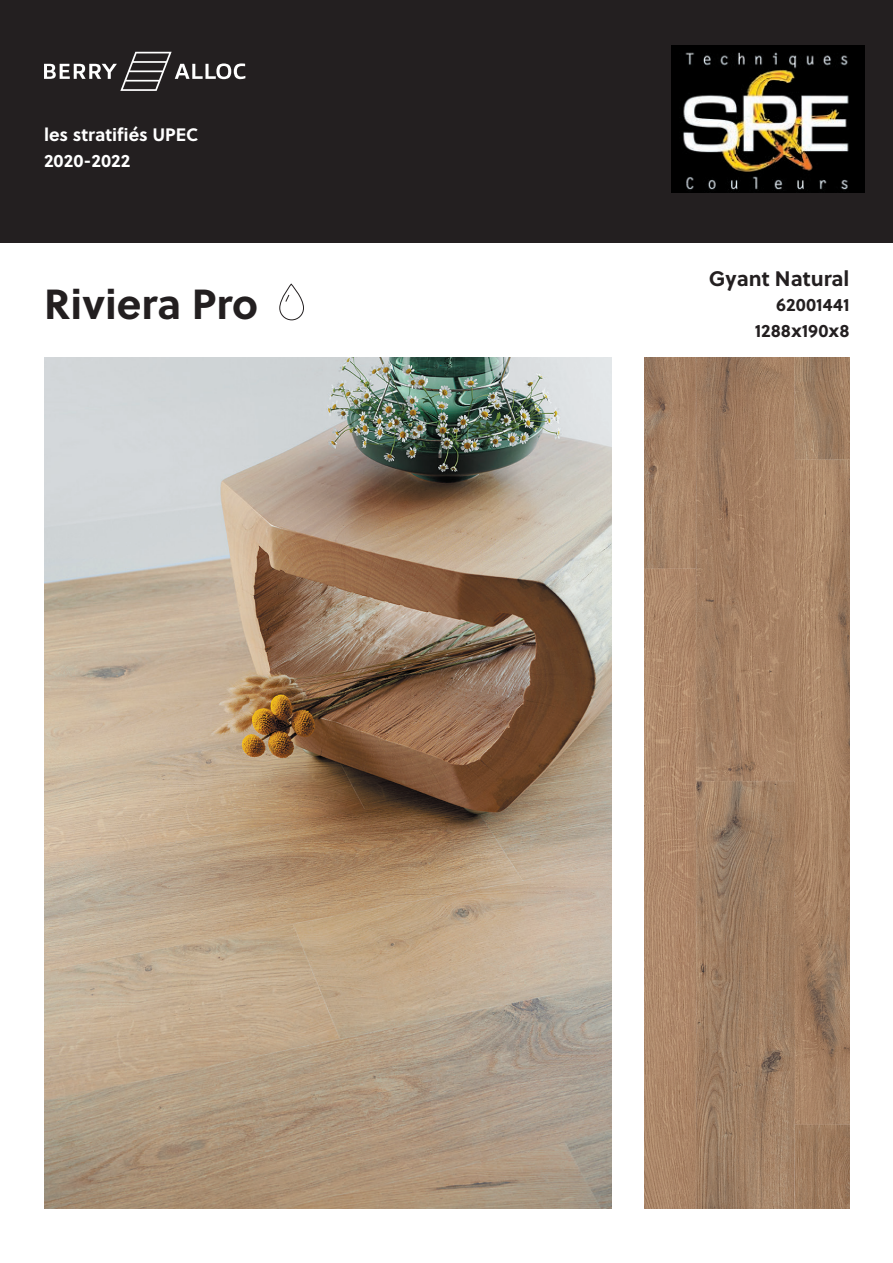
<style>
.page{position:relative;width:893px;height:1263px;background:#fff}
.page>*{position:absolute;margin:0;border:0;box-sizing:border-box;transform-origin:0 0}
.t1{font:700 42px "Soleil";color:#231f20}
.t2{font:700 21px "Soleil";color:#231f20}
.t3{font:700 18px/25.5px "Soleil";color:#fff}
.t4{font:700 18px/25.5px "Soleil";color:#231f20;text-align:right}
</style>
<div class="page">
<div style="left:0;top:0;width:893px;height:242px;background:#231f20"></div>
<img style="left:672px;top:46px;width:193px;height:146px">
<svg style="left:44px;top:52px;width:201px;height:39px"></svg>
<img style="left:644px;top:357px;width:205px;height:852px">
<img style="left:44px;top:357px;width:568px;height:852px">
<svg style="left:279px;top:284px;width:25px;height:36px"></svg>
<p class="t3" style="left:44px;top:121px;width:156px">les stratifiés UPEC<br>2020-2022</p>
<h1 class="t1" style="left:44px;top:272px;width:216px">Riviera Pro</h1>
<p class="t2" style="left:709px;top:262px;width:142px">Gyant Natural</p>
<p class="t4" style="left:755px;top:291px;width:96px">62001441<br>1288x190x8</p>
</div>
